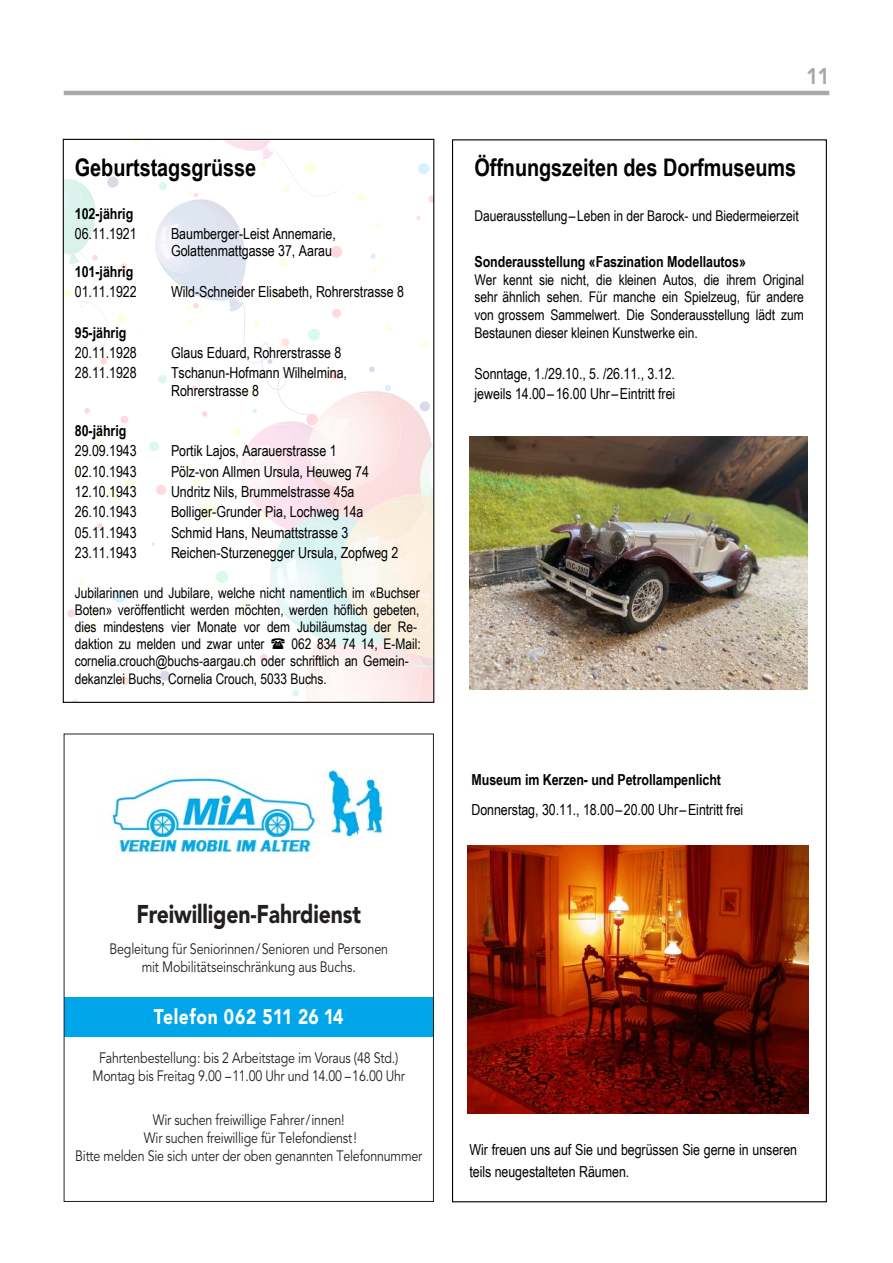
<style>
.page{position:relative;width:893px;height:1263px;background:#fff}
.page>*{position:absolute;margin:0;border:0;box-sizing:border-box;transform-origin:0 0}
.t1{font:900 25.5px "Avenir LT Std";letter-spacing:-.005em;color:#231f20;scale:.83 1}
.t2{font:700 24.3px "Arial Narrow";letter-spacing:-.005em;color:#000}
.t3{font:900 22.5px "Avenir LT Std";color:#a8a9ad;scale:.85 1}
.t4{font:900 21px "Avenir LT Std";letter-spacing:.035em;color:#fff;scale:.83 1}
.t5{font:15.15px/17.4px "Arial Narrow";letter-spacing:-.005em;color:#000}
.t6{font:700 15.15px "Arial Narrow";letter-spacing:-.005em;color:#000}
.t7{font:15px/18px "Avenir LT Std";letter-spacing:-.015em;color:#231f20;text-align:center;scale:.83 1}
.t8{font:14.7px/17.5px "Arial Narrow";letter-spacing:-.005em;color:#000;text-align:justify}
.t9{font:14.55px/16.8px "Arial Narrow";letter-spacing:-.005em;color:#000}
</style>
<div class="page">
<hr style="left:64px;top:91px;width:765px;height:4px;background:#a8a9ad">
<div style="left:67px;top:609px;width:8px;height:8px;background:#fad9e0;border-radius:50%"></div>
<svg style="left:108px;top:489px;width:12px;height:12px"></svg>
<div style="left:121px;top:416px;width:7px;height:8px;background:#ffd9de;border-radius:50%"></div>
<svg style="left:98px;top:441px;width:5px;height:5px"></svg>
<svg style="left:78px;top:580px;width:5px;height:5px"></svg>
<div style="left:121px;top:677px;width:8px;height:8px;background:#ffe2d9;border-radius:50%"></div>
<svg style="left:84px;top:408px;width:6px;height:6px"></svg>
<div style="left:113px;top:590px;width:13px;height:13px;background:#d9f1ff;border-radius:50%"></div>
<svg style="left:98px;top:523px;width:14px;height:7px"></svg>
<svg style="left:75px;top:467px;width:6px;height:6px"></svg>
<div style="left:91px;top:607px;width:8px;height:8px;background:#fdffe3;border-radius:50%"></div>
<div style="left:121px;top:263px;width:6px;height:7px;background:#ffe2d9;border-radius:50%"></div>
<svg style="left:79px;top:505px;width:4px;height:5px"></svg>
<div style="left:100px;top:358px;width:7px;height:6px;background:#ffd9d9;border-radius:50%"></div>
<div style="left:118px;top:315px;width:8px;height:7px;background:#ffffd9;border-radius:50%"></div>
<div style="left:125px;top:478px;width:10px;height:10px;background:#fdffe3;border-radius:50%"></div>
<svg style="left:107px;top:644px;width:4px;height:4px"></svg>
<div style="left:107px;top:176px;width:11px;height:12px;background:#d9d9ea;border-radius:50%"></div>
<svg style="left:82px;top:622px;width:14px;height:13px"></svg>
<svg style="left:65px;top:179px;width:44px;height:176px"></svg>
<img style="left:470px;top:437px;width:338px;height:253px">
<img style="left:467px;top:846px;width:341px;height:267px">
<div style="left:64px;top:997px;width:370px;height:39px;background:#00a6e9"></div>
<img style="left:111px;top:769px;width:272px;height:84px">
<svg style="left:133px;top:140px;width:302px;height:562px"></svg>
<h2 class="t2" style="left:75px;top:149px;width:183px">Geburtstagsgrüsse</h2>
<p class="t6" style="left:75px;top:202px;width:60px">102-jährig</p>
<p class="t5" style="left:75px;top:224px;width:63px">06.11.1921</p>
<p class="t5" style="left:171px;top:224px;width:166px">Baumberger-Leist Annemarie,<br>Golattenmattgasse 37, Aarau</p>
<p class="t6" style="left:75px;top:260px;width:60px">101-jährig</p>
<p class="t5" style="left:75px;top:282px;width:63px">01.11.1922</p>
<p class="t5" style="left:171px;top:282px;width:234px">Wild-Schneider Elisabeth, Rohrerstrasse 8</p>
<p class="t6" style="left:75px;top:321px;width:53px">95-jährig</p>
<p class="t5" style="left:75px;top:343px;width:63px">20.11.1928</p>
<p class="t5" style="left:171px;top:343px;width:172px">Glaus Eduard, Rohrerstrasse 8</p>
<p class="t5" style="left:75px;top:364px;width:63px">28.11.1928</p>
<p class="t5" style="left:171px;top:364px;width:177px">Tschanun-Hofmann Wilhelmina,<br>Rohrerstrasse 8</p>
<p class="t6" style="left:75px;top:419px;width:53px">80-jährig</p>
<p class="t5" style="left:75px;top:442px;width:63px">29.09.1943</p>
<p class="t5" style="left:171px;top:442px;width:167px">Portik Lajos, Aarauerstrasse 1</p>
<p class="t5" style="left:75px;top:462px;width:63px">02.10.1943</p>
<p class="t5" style="left:171px;top:462px;width:199px">Pölz-von Allmen Ursula, Heuweg 74</p>
<p class="t5" style="left:75px;top:482px;width:63px">12.10.1943</p>
<p class="t5" style="left:171px;top:482px;width:185px">Undritz Nils, Brummelstrasse 45a</p>
<p class="t5" style="left:75px;top:503px;width:63px">26.10.1943</p>
<p class="t5" style="left:171px;top:503px;width:194px">Bolliger-Grunder Pia, Lochweg 14a</p>
<p class="t5" style="left:75px;top:523px;width:63px">05.11.1943</p>
<p class="t5" style="left:171px;top:523px;width:179px">Schmid Hans, Neumattstrasse 3</p>
<p class="t5" style="left:75px;top:543px;width:63px">23.11.1943</p>
<p class="t5" style="left:171px;top:543px;width:229px">Reichen-Sturzenegger Ursula, Zopfweg 2</p>
<p class="t9" style="left:75px;top:584px;width:346px">Jubilarinnen und Jubilare, welche nicht namentlich im «Buchser Boten» veröffentlicht werden möchten, werden höflich gebeten, dies mindestens vier Monate vor dem Jubiläumstag der Re&shy;daktion zu melden und zwar unter</p>
<p class="t9" style="left:75px;top:634px;width:347px;line-height:17.4px;text-indent:217px">062 834 74 14, E-Mail: cornelia.crouch@buchs-aargau.ch oder schriftlich an Gemein&shy;dekanzlei Buchs, Cornelia Crouch, 5033 Buchs.</p>
<h1 class="t1" style="left:136px;top:898px;width:272px">Freiwilligen-Fahrdienst</h1>
<p class="t7" style="left:109px;top:940px;width:337px">Begleitung für Seniorinnen/Senioren und Personen mit Mobilitätseinschränkung aus Buchs.</p>
<h3 class="t4" style="left:154px;top:1004px;width:230px">Telefon 062 511 26 14</h3>
<p class="t7" style="left:93px;top:1050px;width:378px">Fahrtenbestellung: bis 2 Arbeitstage im Voraus (48 Std.)<br>Montag bis Freitag 9.00 –11.00 Uhr und 14.00 –16.00 Uhr</p>
<p class="t7" style="left:75px;top:1111px;width:420px">Wir suchen freiwillige Fahrer/innen!<br>Wir suchen freiwillige für Telefondienst!<br>Bitte melden Sie sich unter der oben genannten Telefonnummer</p>
<h3 class="t3" style="left:807px;top:63px;width:28px">11</h3>
<h2 class="t2" style="left:474px;top:149px;width:323px">Öffnungszeiten des Dorfmuseums</h2>
<p class="t8" style="left:474px;top:206px;width:326px">Dauerausstellung–Leben in der Barock- und Biedermeierzeit</p>
<p class="t6" style="left:474px;top:250px;width:273px">Sonderausstellung «Faszination Modellautos»</p>
<p class="t8" style="left:474px;top:270px;width:331px">Wer kennt sie nicht, die kleinen Autos, die ihrem Original sehr ähnlich sehen. Für manche ein Spielzeug, für andere von grossem Sammelwert. Die Sonderausstellung lädt zum Bestaunen dieser kleinen Kunstwerke ein.</p>
<p class="t5" style="left:475px;top:363px;width:202px;line-height:20.2px">Sonntage, 1./29.10., 5. /26.11., 3.12. jeweils 14.00–16.00 Uhr–Eintritt frei</p>
<p class="t6" style="left:471px;top:768px;width:251px">Museum im Kerzen- und Petrollampenlicht</p>
<p class="t5" style="left:471px;top:800px;width:273px">Donnerstag, 30.11., 18.00–20.00 Uhr–Eintritt frei</p>
<p class="t5" style="left:470px;top:1138px;width:329px;line-height:22px">Wir freuen uns auf Sie und begrüssen Sie gerne in unseren teils neugestalteten Räumen.</p>
</div>
